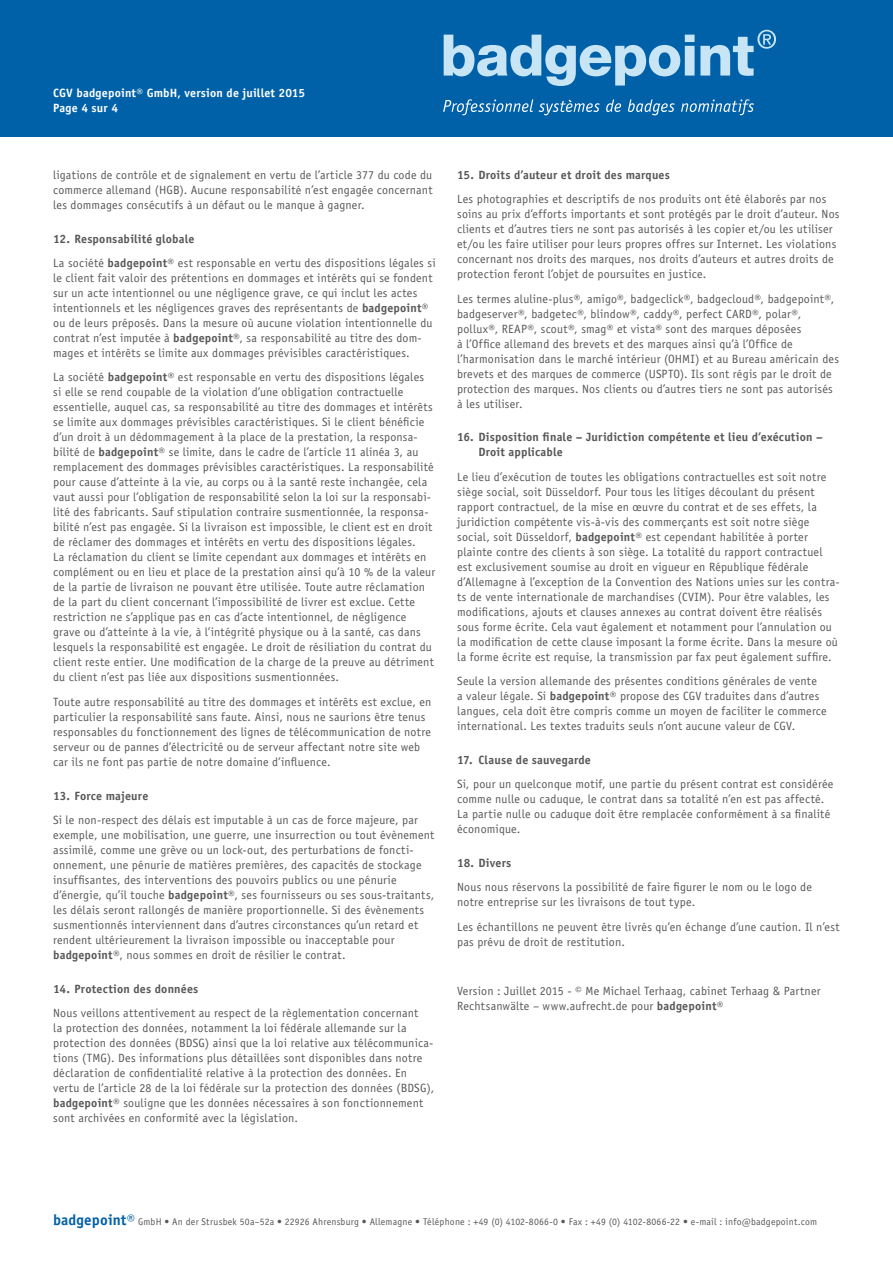
<style>
.page{position:relative;width:893px;height:1263px;background:#fff}
.page>*{position:absolute;margin:0;border:0;box-sizing:border-box;transform-origin:0 0}
.t1{font:12px/15px "Officina Sans Std";letter-spacing:.015em;color:#585858}
.t2{font:700 12px/15px "Officina Sans Std";letter-spacing:.015em;color:#585858}
.t3{font:700 12px/15px "Officina Sans Std";letter-spacing:.015em;color:#fff}
.t4{font:9.75px "Officina Sans Std";letter-spacing:.02em;color:#585858}
.s1{font-weight:700}
.s2{font-weight:700;font-size:15px;color:#0061a9}
</style>
<div class="page">
<div style="left:0;top:0;width:893px;height:136px;background:#0061a9"></div>
<svg style="left:444px;top:30px;width:332px;height:56px"></svg>
<svg style="left:443px;top:99px;width:90px;height:16px"></svg>
<svg style="left:539px;top:100px;width:61px;height:15px"></svg>
<svg style="left:606px;top:99px;width:15px;height:13px"></svg>
<svg style="left:628px;top:99px;width:47px;height:16px"></svg>
<svg style="left:681px;top:99px;width:73px;height:16px"></svg>
<p class="t3" style="left:53px;top:85px;width:254px">CGV badgepoint® GmbH, version de juillet 2015<br>Page 4 sur 4</p>
<p class="t1" style="left:53px;top:167px;width:381px;text-align:justify">ligations de contrôle et de signalement en vertu de l’article 377 du code du commerce allemand (HGB). Aucune responsabilité n’est engagée concernant les dommages consécutifs à un défaut ou le manque à gagner.</p>
<p class="t1" style="left:53px;top:226px;width:384px;line-height:24.3px"><span class="s1">12. Responsabilité globale<br></span>La société <span class="s1">badgepoint®</span> est responsable en vertu des dispositions légales si</p>
<p class="t1" style="left:53px;top:270px;width:381px">le client fait valoir des prétentions en dommages et intérêts qui se fondent sur un acte intentionnel ou une négligence grave, ce qui inclut les actes intentionnels et les négligences graves des représentants de <span class="s1">badgepoint® </span>ou de leurs préposés. Dans la mesure où aucune violation intentionnelle du contrat n’est imputée à <span class="s1">badgepoint®</span>, sa responsabilité au titre des dom&shy;mages et intérêts se limite aux dommages prévisibles caractéristiques.</p>
<p class="t1" style="left:53px;top:370px;width:383px">La société <span class="s1">badgepoint®</span> est responsable en vertu des dispositions légales si elle se rend coupable de la violation d’une obligation contractuelle essentielle, auquel cas, sa responsabilité au titre des dommages et intérêts se limite aux dommages prévisibles caractéristiques. Si le client bénéficie d’un droit à un dédommagement à la place de la prestation, la responsa&shy;bilité de <span class="s1">badgepoint®</span> se limite, dans le cadre de l’article 11 alinéa 3, au remplacement des dommages prévisibles caractéristiques. La responsabilité pour cause d’atteinte à la vie, au corps ou à la santé reste inchangée, cela vaut aussi pour l’obligation de responsabilité selon la loi sur la responsabi&shy;lité des fabricants. Sauf stipulation contraire susmentionnée, la responsa&shy;bilité n’est pas engagée. Si la livraison est impossible, le client est en droit de réclamer des dommages et intérêts en vertu des dispositions légales.<br>La réclamation du client se limite cependant aux dommages et intérêts en complément ou en lieu et place de la prestation ainsi qu’à 10 % de la valeur de la partie de livraison ne pouvant être utilisée. Toute autre réclamation de la part du client concernant l’impossibilité de livrer est exclue. Cette restriction ne s’applique pas en cas d’acte intentionnel, de négligence grave ou d’atteinte à la vie, à l’intégrité physique ou à la santé, cas dans lesquels la responsabilité est engagée. Le droit de résiliation du contrat du client reste entier. Une modification de la charge de la preuve au détriment du client n’est pas liée aux dispositions susmentionnées.</p>
<p class="t1" style="left:53px;top:694px;width:380px">Toute autre responsabilité au titre des dommages et intérêts est exclue, en particulier la responsabilité sans faute. Ainsi, nous ne saurions être tenus responsables du fonctionnement des lignes de télécommunication de notre serveur ou de pannes d’électricité ou de serveur affectant notre site web car ils ne font pas partie de notre domaine d’influence.</p>
<p class="t2" style="left:53px;top:788px;width:97px">13. Force majeure</p>
<p class="t1" style="left:53px;top:812px;width:383px">Si le non-respect des délais est imputable à un cas de force majeure, par exemple, une mobilisation, une guerre, une insurrection ou tout évènement assimilé, comme une grève ou un lock-out, des perturbations de foncti&shy;onnement, une pénurie de matières premières, des capacités de stockage insuffisantes, des interventions des pouvoirs publics ou une pénurie d’énergie, qu’il touche <span class="s1">badgepoint®</span>, ses fournisseurs ou ses sous-traitants, les délais seront rallongés de manière proportionnelle. Si des évènements susmentionnés interviennent dans d’autres circonstances qu’un retard et rendent ultérieurement la livraison impossible ou inacceptable pour <span class="s1">badgepoint®</span>, nous sommes en droit de résilier le contrat.</p>
<p class="t2" style="left:53px;top:981px;width:147px">14. Protection des données</p>
<p class="t1" style="left:53px;top:1005px;width:383px">Nous veillons attentivement au respect de la règlementation concernant<br>la protection des données, notamment la loi fédérale allemande sur la protection des données (BDSG) ainsi que la loi relative aux télécommunica&shy;tions (TMG). Des informations plus détaillées sont disponibles dans notre déclaration de confidentialité relative à la protection des données. En vertu de l’article 28 de la loi fédérale sur la protection des données (BDSG), <span class="s1">badgepoint®</span> souligne que les données nécessaires à son fonctionnement sont archivées en conformité avec la législation.</p>
<p class="t2" style="left:457px;top:167px;width:214px">15. Droits d’auteur et droit des marques</p>
<p class="t1" style="left:457px;top:192px;width:384px">Les photographies et descriptifs de nos produits ont été élaborés par nos soins au prix d’efforts importants et sont protégés par le droit d’auteur. Nos clients et d’autres tiers ne sont pas autorisés à les copier et/ou les utiliser et/ou les faire utiliser pour leurs propres offres sur Internet. Les violations concernant nos droits des marques, nos droits d’auteurs et autres droits de protection feront l’objet de poursuites en justice.</p>
<p class="t1" style="left:457px;top:291px;width:383px">Les termes aluline-plus®, amigo®, badgeclick®, badgecloud®, badgepoint®, badgeserver®, badgetec®, blindow®, caddy®, perfect CARD®, polar®, pollux®, REAP®, scout®, smag® et vista® sont des marques déposées<br>à l’Office allemand des brevets et des marques ainsi qu’à l’Office de l’harmonisation dans le marché intérieur (OHMI) et au Bureau américain des brevets et des marques de commerce (USPTO). Ils sont régis par le droit de protection des marques. Nos clients ou d’autres tiers ne sont pas autorisés à les utiliser.</p>
<p class="t2" style="left:478px;top:430px;width:346px;text-indent:-21px">16. Disposition finale – Juridiction compétente et lieu d’exécution –<br>Droit applicable</p>
<p class="t1" style="left:457px;top:469px;width:384px">Le lieu d’exécution de toutes les obligations contractuelles est soit notre siège social, soit Düsseldorf. Pour tous les litiges découlant du présent rapport contractuel, de la mise en œuvre du contrat et de ses effets, la juridiction compétente vis-à-vis des commerçants est soit notre siège social, soit Düsseldorf, <span class="s1">badgepoint®</span> est cependant habilitée à porter plainte contre des clients à son siège. La totalité du rapport contractuel est exclusivement soumise au droit en vigueur en République fédérale d’Allemagne à l’exception de la Convention des Nations unies sur les contra&shy;ts de vente internationale de marchandises (CVIM). Pour être valables, les modifications, ajouts et clauses annexes au contrat doivent être réalisés sous forme écrite. Cela vaut également et notamment pour l’annulation ou la modification de cette clause imposant la forme écrite. Dans la mesure où la forme écrite est requise, la transmission par fax peut également suffire.</p>
<p class="t1" style="left:457px;top:673px;width:371px">Seule la version allemande des présentes conditions générales de vente<br>a valeur légale. Si <span class="s1">badgepoint®</span> propose des CGV traduites dans d’autres langues, cela doit être compris comme un moyen de faciliter le commerce international. Les textes traduits seuls n’ont aucune valeur de CGV.</p>
<p class="t2" style="left:457px;top:752px;width:135px">17. Clause de sauvegarde</p>
<p class="t1" style="left:457px;top:777px;width:378px">Si, pour un quelconque motif, une partie du présent contrat est considérée comme nulle ou caduque, le contrat dans sa totalité n’en est pas affecté.<br>La partie nulle ou caduque doit être remplacée conformément à sa finalité économique.</p>
<p class="t2" style="left:457px;top:855px;width:56px">18. Divers</p>
<p class="t1" style="left:457px;top:880px;width:356px">Nous nous réservons la possibilité de faire figurer le nom ou le logo de notre entreprise sur les livraisons de tout type.</p>
<p class="t1" style="left:457px;top:919px;width:384px">Les échantillons ne peuvent être livrés qu’en échange d’une caution. Il n’est pas prévu de droit de restitution.</p>
<p class="t1" style="left:457px;top:983px;width:365px">Version : Juillet 2015 - © Me Michael Terhaag, cabinet Terhaag &amp; Partner<br>Rechtsanwälte – www.aufrecht.de pour <span class="s1">badgepoint®</span></p>
<p class="t4" style="left:53px;top:1216px;width:766px"><span class="s2">badgepoint®</span> GmbH • An der Strusbek 50a–52a • 22926 Ahrensburg • Allemagne • Téléphone : +49 (0) 4102-8066-0 • Fax : +49 (0) 4102-8066-22 • e-mail : info@badgepoint.com</p>
</div>
